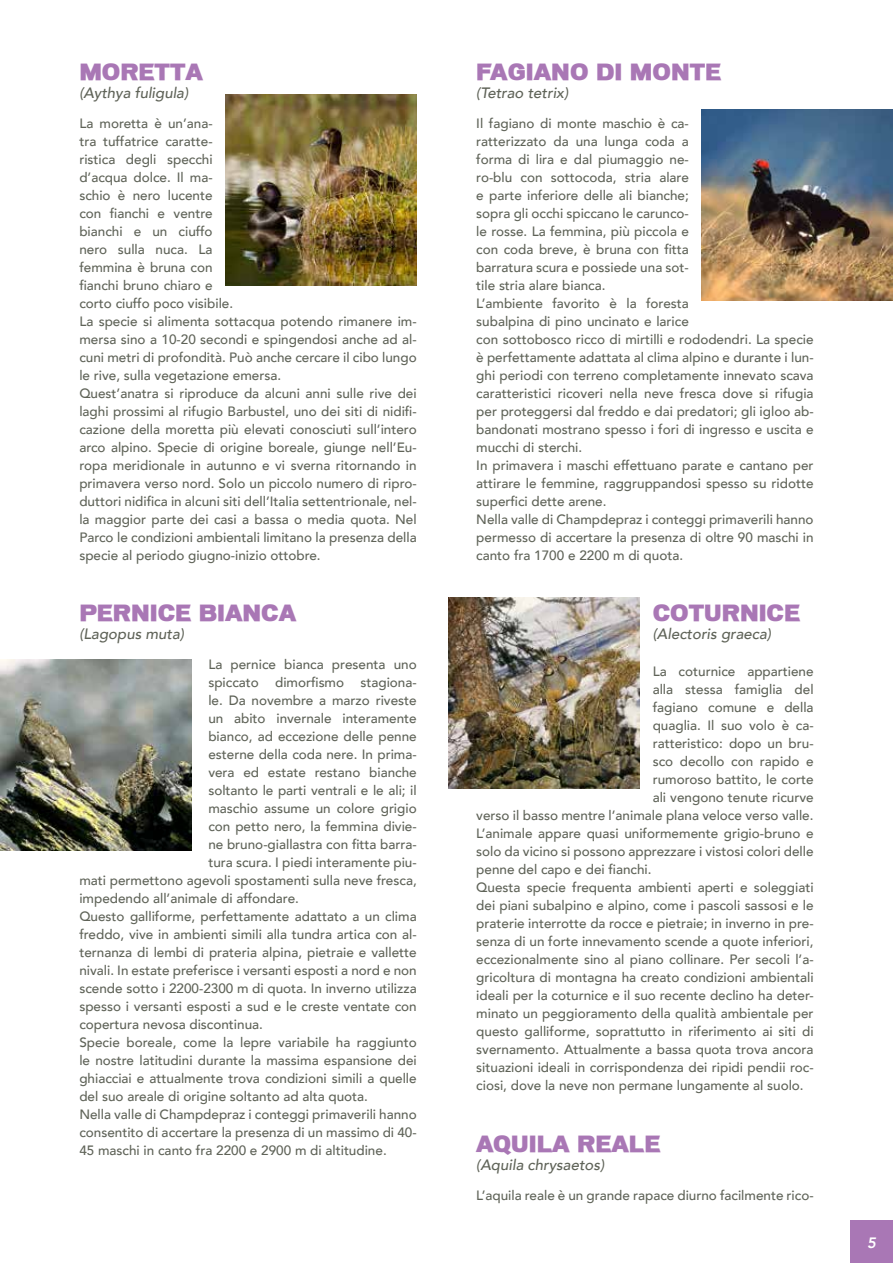
<style>
.page{position:relative;width:893px;height:1263px;background:#fff}
.page>*{position:absolute;margin:0;border:0;box-sizing:border-box;transform-origin:0 0}
.t1{font:21px "Macromedia";color:#a977b5}
.t2{font:italic 500 15px "Avenir";color:#5f6358}
.t3{font:italic 800 15px "Avenir";color:#fff}
.t4{font:500 13.5px/18px "Avenir";color:#5f6358}
</style>
<div class="page">
<img style="left:225px;top:95px;width:192px;height:191px">
<img style="left:0;top:659px;width:191px;height:191px">
<img style="left:702px;top:109px;width:191px;height:191px">
<img style="left:449px;top:597px;width:191px;height:192px">
<div style="left:850px;top:1220px;width:43px;height:43px;background:#a977b5"></div>
<h1 class="t1" style="left:79px;top:59px;width:125px">MORETTA</h1>
<p class="t2" style="left:79px;top:83px;width:110px">(Aythya fuligula)</p>
<p class="t4" style="left:79px;top:113px;width:339px">La moretta è un’ana-<br>tra tuffatrice caratte-<br>ristica degli specchi<br>d’acqua dolce. Il ma-<br>schio è nero lucente<br>con fianchi e ventre<br>bianchi e un ciuffo<br>nero sulla nuca. La<br>femmina è bruna con<br>fianchi bruno chiaro e<br>corto ciuffo poco visibile.<br>La specie si alimenta sottacqua potendo rimanere im&shy;mersa sino a 10-20 secondi e spingendosi anche ad al&shy;cuni metri di profondità. Può anche cercare il cibo lungo le rive, sulla vegetazione emersa.<br>Quest’anatra si riproduce da alcuni anni sulle rive dei laghi prossimi al rifugio Barbustel, uno dei siti di nidifi&shy;cazione della moretta più elevati conosciuti sull’intero arco alpino. Specie di origine boreale, giunge nell’Eu&shy;ropa meridionale in autunno e vi sverna ritornando in primavera verso nord. Solo un piccolo numero di ripro&shy;duttori nidifica in alcuni siti dell’Italia settentrionale, nel&shy;la maggior parte dei casi a bassa o media quota. Nel Parco le condizioni ambientali limitano la presenza della specie al periodo giugno-inizio ottobre.</p>
<h1 class="t1" style="left:79px;top:600px;width:218px">PERNICE BIANCA</h1>
<p class="t2" style="left:79px;top:625px;width:106px">(Lagopus muta)</p>
<p class="t4" style="left:208px;top:654px;width:210px">La pernice bianca presenta uno</p>
<p class="t4" style="left:208px;top:672px;width:210px">spiccato dimorfismo stagiona-</p>
<p class="t4" style="left:208px;top:690px;width:210px">le. Da novembre a marzo riveste</p>
<p class="t4" style="left:208px;top:708px;width:210px">un abito invernale interamente</p>
<p class="t4" style="left:208px;top:726px;width:210px">bianco, ad eccezione delle penne</p>
<p class="t4" style="left:208px;top:744px;width:210px">esterne della coda nere. In prima-</p>
<p class="t4" style="left:208px;top:762px;width:210px">vera ed estate restano bianche</p>
<p class="t4" style="left:208px;top:780px;width:210px">soltanto le parti ventrali e le ali; il</p>
<p class="t4" style="left:208px;top:798px;width:210px">maschio assume un colore grigio</p>
<p class="t4" style="left:208px;top:816px;width:210px">con petto nero, la femmina divie-</p>
<p class="t4" style="left:208px;top:834px;width:210px">ne bruno-giallastra con fitta barra-</p>
<p class="t4" style="left:208px;top:852px;width:210px">tura scura. I piedi interamente piu-</p>
<p class="t4" style="left:79px;top:870px;width:339px">mati permettono agevoli spostamenti sulla neve fresca,</p>
<p class="t4" style="left:79px;top:888px;width:221px">impedendo all’animale di affondare.</p>
<p class="t4" style="left:79px;top:906px;width:339px">Questo galliforme, perfettamente adattato a un clima</p>
<p class="t4" style="left:79px;top:924px;width:339px">freddo, vive in ambienti simili alla tundra artica con al-</p>
<p class="t4" style="left:79px;top:942px;width:339px">ternanza di lembi di prateria alpina, pietraie e vallette</p>
<p class="t4" style="left:79px;top:960px;width:339px">nivali. In estate preferisce i versanti esposti a nord e non</p>
<p class="t4" style="left:79px;top:978px;width:339px">scende sotto i 2200-2300 m di quota. In inverno utilizza</p>
<p class="t4" style="left:79px;top:996px;width:339px">spesso i versanti esposti a sud e le creste ventate con</p>
<p class="t4" style="left:79px;top:1014px;width:185px">copertura nevosa discontinua.</p>
<p class="t4" style="left:79px;top:1032px;width:339px">Specie boreale, come la lepre variabile ha raggiunto</p>
<p class="t4" style="left:79px;top:1050px;width:339px">le nostre latitudini durante la massima espansione dei</p>
<p class="t4" style="left:79px;top:1068px;width:339px">ghiacciai e attualmente trova condizioni simili a quelle</p>
<p class="t4" style="left:79px;top:1086px;width:290px">del suo areale di origine soltanto ad alta quota.</p>
<p class="t4" style="left:79px;top:1104px;width:339px">Nella valle di Champdepraz i conteggi primaverili hanno</p>
<p class="t4" style="left:79px;top:1122px;width:339px">consentito di accertare la presenza di un massimo di 40-</p>
<p class="t4" style="left:79px;top:1140px;width:309px">45 maschi in canto fra 2200 e 2900 m di altitudine.</p>
<h1 class="t1" style="left:476px;top:59px;width:246px">FAGIANO DI MONTE</h1>
<p class="t2" style="left:476px;top:83px;width:93px">(Tetrao tetrix)</p>
<p class="t4" style="left:476px;top:113px;width:339px">Il fagiano di monte maschio è ca-<br>ratterizzato da una lunga coda a<br>forma di lira e dal piumaggio ne-<br>ro-blu con sottocoda, stria alare<br>e parte inferiore delle ali bianche;<br>sopra gli occhi spiccano le carunco-<br>le rosse. La femmina, più piccola e<br>con coda breve, è bruna con fitta<br>barratura scura e possiede una sot-<br>tile stria alare bianca.<br>L’ambiente favorito è la foresta<br>subalpina di pino uncinato e larice<br>con sottobosco ricco di mirtilli e rododendri. La specie è perfettamente adattata al clima alpino e durante i lun&shy;ghi periodi con terreno completamente innevato scava caratteristici ricoveri nella neve fresca dove si rifugia per proteggersi dal freddo e dai predatori; gli igloo ab&shy;bandonati mostrano spesso i fori di ingresso e uscita e mucchi di sterchi.<br>In primavera i maschi effettuano parate e cantano per attirare le femmine, raggruppandosi spesso su ridotte superfici dette arene.<br>Nella valle di Champdepraz i conteggi primaverili hanno permesso di accertare la presenza di oltre 90 maschi in canto fra 1700 e 2200 m di quota.</p>
<h1 class="t1" style="left:653px;top:600px;width:149px">COTURNICE</h1>
<p class="t2" style="left:653px;top:625px;width:120px">(Alectoris graeca)</p>
<p class="t4" style="left:653px;top:662px;width:162px">La coturnice appartiene</p>
<p class="t4" style="left:653px;top:680px;width:162px">alla stessa famiglia del</p>
<p class="t4" style="left:653px;top:698px;width:162px">fagiano comune e della</p>
<p class="t4" style="left:653px;top:716px;width:162px">quaglia. Il suo volo è ca-</p>
<p class="t4" style="left:653px;top:734px;width:162px">ratteristico: dopo un bru-</p>
<p class="t4" style="left:653px;top:752px;width:162px">sco decollo con rapido e</p>
<p class="t4" style="left:653px;top:770px;width:162px">rumoroso battito, le corte</p>
<p class="t4" style="left:653px;top:788px;width:162px">ali vengono tenute ricurve</p>
<p class="t4" style="left:476px;top:806px;width:339px">verso il basso mentre l’animale plana veloce verso valle.</p>
<p class="t4" style="left:476px;top:824px;width:339px">L’animale appare quasi uniformemente grigio-bruno e</p>
<p class="t4" style="left:476px;top:842px;width:339px">solo da vicino si possono apprezzare i vistosi colori delle</p>
<p class="t4" style="left:476px;top:860px;width:177px">penne del capo e dei fianchi.</p>
<p class="t4" style="left:476px;top:878px;width:339px">Questa specie frequenta ambienti aperti e soleggiati</p>
<p class="t4" style="left:476px;top:896px;width:339px">dei piani subalpino e alpino, come i pascoli sassosi e le</p>
<p class="t4" style="left:476px;top:914px;width:339px">praterie interrotte da rocce e pietraie; in inverno in pre-</p>
<p class="t4" style="left:476px;top:932px;width:339px">senza di un forte innevamento scende a quote inferiori,</p>
<p class="t4" style="left:476px;top:950px;width:339px">eccezionalmente sino al piano collinare. Per secoli l’a-</p>
<p class="t4" style="left:476px;top:968px;width:339px">gricoltura di montagna ha creato condizioni ambientali</p>
<p class="t4" style="left:476px;top:986px;width:339px">ideali per la coturnice e il suo recente declino ha deter-</p>
<p class="t4" style="left:476px;top:1004px;width:339px">minato un peggioramento della qualità ambientale per</p>
<p class="t4" style="left:476px;top:1022px;width:339px">questo galliforme, soprattutto in riferimento ai siti di</p>
<p class="t4" style="left:476px;top:1040px;width:339px">svernamento. Attualmente a bassa quota trova ancora</p>
<p class="t4" style="left:476px;top:1058px;width:339px">situazioni ideali in corrispondenza dei ripidi pendii roc-</p>
<p class="t4" style="left:476px;top:1076px;width:329px">ciosi, dove la neve non permane lungamente al suolo.</p>
<h1 class="t1" style="left:476px;top:1131px;width:186px">AQUILA REALE</h1>
<p class="t2" style="left:476px;top:1155px;width:130px">(Aquila chrysaetos)</p>
<p class="t4" style="left:476px;top:1185px;width:339px">L’aquila reale è un grande rapace diurno facilmente rico-</p>
<p class="t3" style="left:867px;top:1233px;width:10px">5</p>
</div>
